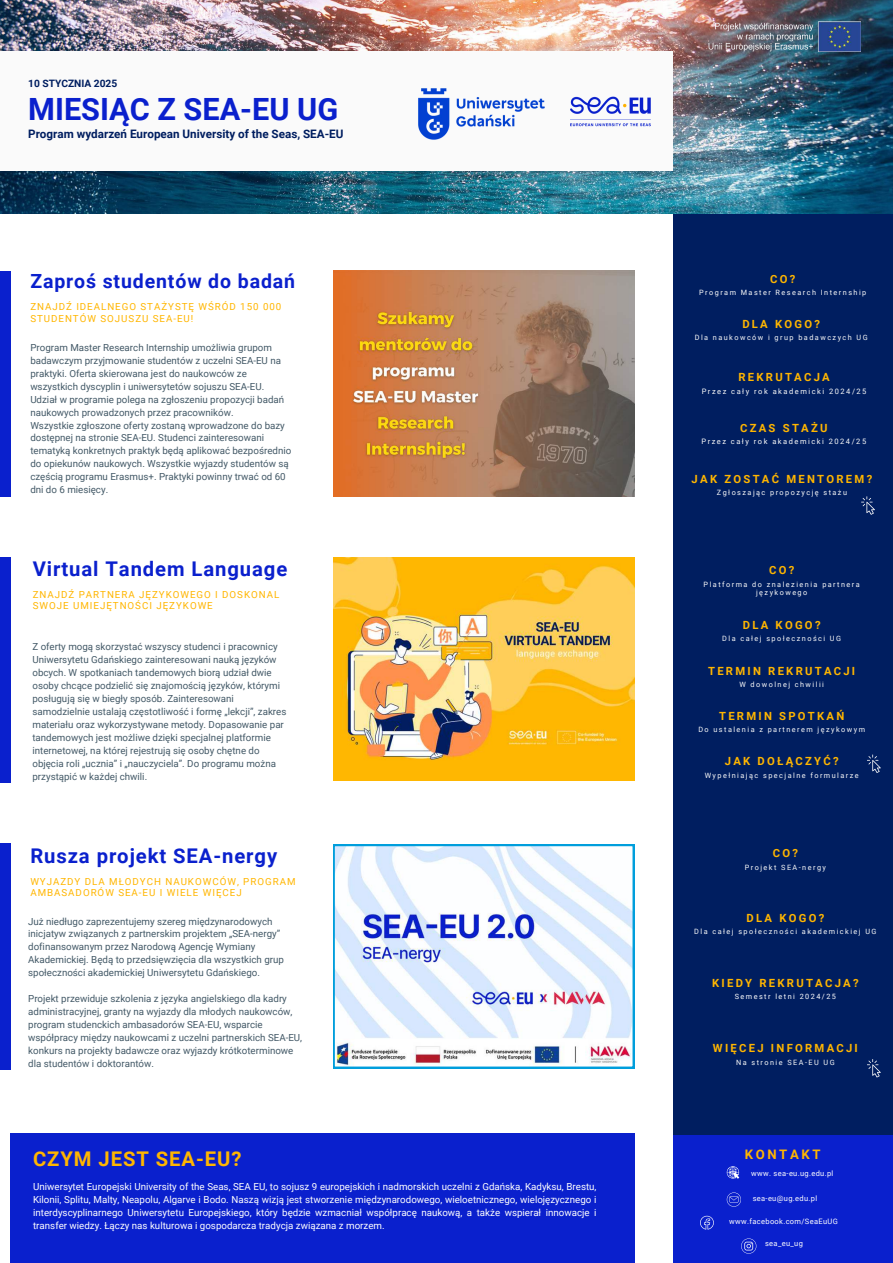
<style>
.page{position:relative;width:893px;height:1263px;background:#fff}
.page>*{position:absolute;margin:0;border:0;box-sizing:border-box;transform-origin:0 0}
.t1{font:700 30.67px "Roboto";color:#0a20cd}
.t2{font:700 20.25px "Roboto";letter-spacing:.045em;color:#0a20cd}
.t3{font:700 20.25px "Roboto";letter-spacing:.045em;color:#ffb600}
.t4{font:700 19.5px "Roboto";letter-spacing:.045em;color:#0a20cd}
.t5{font:700 13.12px "Roboto";letter-spacing:.2em;color:#ffb600}
.t6{font:700 11.7px "Roboto";color:#001e60}
.t7{font:700 11.25px "Roboto";letter-spacing:.2em;color:#ffb600}
.t8{font:700 10.2px "Roboto";color:#001e60}
.t9{font:9.75px/12.9px "Roboto";color:#435967}
.t10{font:9.75px/13px "Roboto";color:#fff;text-align:justify}
.t11{font:9.75px/11.2px "Roboto";letter-spacing:.1em;color:#ffb600}
.t12{font:7.5px "Roboto";letter-spacing:.045em;color:#fff}
.t13{font:7.5px "Roboto";letter-spacing:.2em;color:#fafafa}
.t14{font:7.27px/8.8px "Roboto";letter-spacing:.2em;color:#fafafa;text-align:center}
.t15{font:7.27px "Roboto";letter-spacing:.2em;color:#fff}
</style>
<div class="page">
<img style="left:333px;top:271px;width:301px;height:225px">
<div style="left:673px;top:198px;width:220px;height:938px;background:#001e60"></div>
<img style="left:0;top:0;width:893px;height:213px">
<div style="left:0;top:51px;width:673px;height:120px;background:#fafafa"></div>
<img style="left:418px;top:88px;width:127px;height:52px">
<img style="left:333px;top:557px;width:301px;height:223px">
<svg style="left:333px;top:844px;width:301px;height:224px"></svg>
<div style="left:673px;top:1135px;width:220px;height:128px;background:#0a20cd"></div>
<svg style="left:727px;top:1166px;width:12px;height:12px"></svg>
<div style="left:0;top:271px;width:10px;height:225px;background:#0a20cd"></div>
<div style="left:0;top:557px;width:10px;height:226px;background:#0a20cd"></div>
<div style="left:0;top:843px;width:10px;height:227px;background:#0a20cd"></div>
<svg style="left:700px;top:1216px;width:14px;height:13px"></svg>
<div style="left:10px;top:1133px;width:624px;height:130px;background:#0a20cd"></div>
<svg style="left:727px;top:1192px;width:14px;height:14px"></svg>
<img style="left:708px;top:22px;width:153px;height:30px">
<svg style="left:867px;top:1059px;width:14px;height:18px"></svg>
<svg style="left:741px;top:1238px;width:15px;height:15px"></svg>
<img style="left:548px;top:96px;width:125px;height:80px">
<svg style="left:867px;top:754px;width:14px;height:19px"></svg>
<svg style="left:861px;top:496px;width:14px;height:19px"></svg>
<p class="t8" style="left:28px;top:76px;width:91px">10 STYCZNIA 2025</p>
<h1 class="t1" style="left:28px;top:88px;width:311px">MIESIĄC Z SEA-EU UG</h1>
<p class="t6" style="left:28px;top:126px;width:317px">Program wydarzeń European University of the Seas, SEA-EU</p>
<h3 class="t4" style="left:30px;top:268px;width:266px">Zaproś studentów do badań</h3>
<p class="t11" style="left:30px;top:301px;width:253px">ZNAJDŹ IDEALNEGO STAŻYSTĘ WŚRÓD 150 000<br>STUDENTÓW SOJUSZU SEA-EU!</p>
<p class="t9" style="left:30px;top:341px;width:262px">Program Master Research Internship umożliwia grupom badawczym przyjmowanie studentów z uczelni SEA-EU na praktyki. Oferta skierowana jest do naukowców ze wszystkich dyscyplin i uniwersytetów sojuszu SEA-EU.<br>Udział w programie polega na zgłoszeniu propozycji badań naukowych prowadzonych przez pracowników.<br>Wszystkie zgłoszone oferty zostaną wprowadzone do bazy dostępnej na stronie SEA-EU. Studenci zainteresowani tematyką konkretnych praktyk będą aplikować bezpośrednio do opiekunów naukowych. Wszystkie wyjazdy studentów są częścią programu Erasmus+. Praktyki powinny trwać od 60 dni do 6 miesięcy.</p>
<h2 class="t2" style="left:33px;top:555px;width:256px">Virtual Tandem Language</h2>
<p class="t11" style="left:33px;top:589px;width:248px">ZNAJDŹ PARTNERA JĘZYKOWEGO I DOSKONAL<br>SWOJE UMIEJĘTNOŚCI JĘZYKOWE</p>
<p class="t9" style="left:32px;top:640px;width:255px">Z oferty mogą skorzystać wszyscy studenci i pracownicy Uniwersytetu Gdańskiego zainteresowani nauką języków obcych. W spotkaniach tandemowych biorą udział dwie osoby chcące podzielić się znajomością języków, którymi posługują się w biegły sposób. Zainteresowani samodzielnie ustalają częstotliwość i formę „lekcji”, zakres materiału oraz wykorzystywane metody. Dopasowanie par tandemowych jest możliwe dzięki specjalnej platformie internetowej, na której rejestrują się osoby chętne do objęcia roli „ucznia” i „nauczyciela”. Do programu można przystąpić w każdej chwili.</p>
<h2 class="t2" style="left:30px;top:842px;width:248px">Rusza projekt SEA-nergy</h2>
<p class="t11" style="left:30px;top:876px;width:267px">WYJAZDY DLA MŁODYCH NAUKOWCÓW, PROGRAM<br>AMBASADORÓW SEA-EU I WIELE WIĘCEJ</p>
<p class="t9" style="left:28px;top:914px;width:257px">Już niedługo zaprezentujemy szereg międzynarodowych inicjatyw związanych z partnerskim projektem „SEA-nergy” dofinansowanym przez Narodową Agencję Wymiany Akademickiej. Będą to przedsięwzięcia dla wszystkich grup społeczności akademickiej Uniwersytetu Gdańskiego.</p>
<p class="t9" style="left:28px;top:992px;width:275px">Projekt przewiduje szkolenia z języka angielskiego dla kadry administracyjnej, granty na wyjazdy dla młodych naukowców, program studenckich ambasadorów SEA-EU, wsparcie współpracy między naukowcami z uczelni partnerskich SEA-EU, konkurs na projekty badawcze oraz wyjazdy krótkoterminowe dla studentów i doktorantów.</p>
<h2 class="t3" style="left:33px;top:1145px;width:210px">CZYM JEST SEA-EU?</h2>
<p class="t10" style="left:33px;top:1180px;width:565px">Uniwersytet Europejski University of the Seas, SEA EU, to sojusz 9 europejskich i nadmorskich uczelni z Gdańska, Kadyksu, Brestu, Kilonii, Splitu, Malty, Neapolu, Algarve i Bodo. Naszą wizją jest stworzenie międzynarodowego, wieloetnicznego, wielojęzycznego i interdyscyplinarnego Uniwersytetu Europejskiego, który będzie wzmacniał współpracę naukową, a także wspierał innowacje i transfer wiedzy. Łączy nas kulturowa i gospodarcza tradycja związana z morzem.</p>
<p class="t7" style="left:770px;top:271px;width:27px">CO?</p>
<p class="t14" style="left:699px;top:288px;width:169px">Program Master Research Internship</p>
<p class="t7" style="left:742px;top:316px;width:79px">DLA KOGO?</p>
<p class="t14" style="left:695px;top:333px;width:174px">Dla naukowców i grup badawczych UG</p>
<p class="t7" style="left:738px;top:369px;width:93px">REKRUTACJA</p>
<p class="t13" style="left:702px;top:386px;width:166px">Przez cały rok akademicki 2024/25</p>
<p class="t7" style="left:740px;top:420px;width:89px">CZAS STAŻU</p>
<p class="t13" style="left:701px;top:436px;width:166px">Przez cały rok akademicki 2024/25</p>
<p class="t7" style="left:691px;top:471px;width:182px">JAK ZOSTAĆ MENTOREM?</p>
<p class="t14" style="left:717px;top:488px;width:132px">Zgłoszając propozycję stażu</p>
<p class="t7" style="left:769px;top:562px;width:27px">CO?</p>
<p class="t14" style="left:703px;top:579px;width:158px">Platforma do znalezienia partnera językowego</p>
<p class="t7" style="left:743px;top:617px;width:79px">DLA KOGO?</p>
<p class="t14" style="left:722px;top:634px;width:120px">Dla całej społeczności UG</p>
<p class="t7" style="left:708px;top:663px;width:149px">TERMIN REKRUTACJI</p>
<p class="t14" style="left:739px;top:680px;width:86px">W dowolnej chwilii</p>
<p class="t7" style="left:719px;top:708px;width:127px">TERMIN SPOTKAŃ</p>
<p class="t14" style="left:698px;top:725px;width:168px">Do ustalenia z partnerem językowym</p>
<p class="t7" style="left:725px;top:753px;width:115px">JAK DOŁĄCZYĆ?</p>
<p class="t14" style="left:704px;top:771px;width:156px">Wypełniając specjalne formularze</p>
<p class="t7" style="left:773px;top:845px;width:27px">CO?</p>
<p class="t14" style="left:745px;top:862px;width:83px">Projekt SEA-nergy</p>
<p class="t7" style="left:746px;top:910px;width:79px">DLA KOGO?</p>
<p class="t14" style="left:694px;top:927px;width:184px">Dla całej społeczności akademickiej UG</p>
<p class="t7" style="left:712px;top:975px;width:148px">KIEDY REKRUTACJA?</p>
<p class="t15" style="left:735px;top:992px;width:103px">Semestr letni 2024/25</p>
<p class="t7" style="left:713px;top:1040px;width:146px">WIĘCEJ INFORMACJI</p>
<p class="t14" style="left:736px;top:1057px;width:100px">Na stronie SEA-EU UG</p>
<h3 class="t5" style="left:744px;top:1145px;width:77px">KONTAKT</h3>
<p class="t12" style="left:752px;top:1193px;width:66px">sea-eu@ug.edu.pl</p>
<p class="t12" style="left:751px;top:1168px;width:84px">www. sea-eu.ug.edu.pl</p>
<p class="t12" style="left:729px;top:1216px;width:110px">www.facebook.com/SeaEuUG</p>
<p class="t12" style="left:765px;top:1238px;width:39px">sea_eu_ug</p>
</div>
